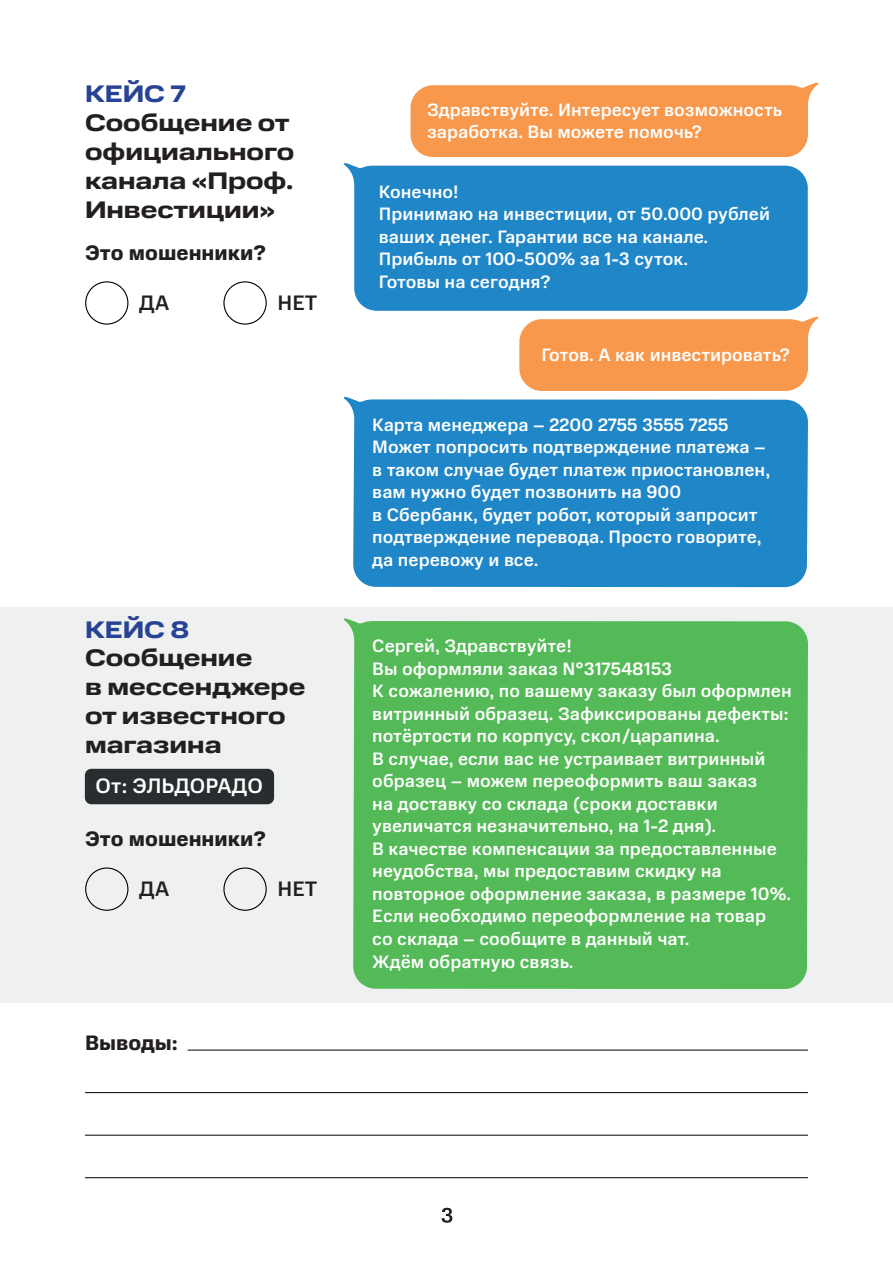
<style>
.page{position:relative;width:893px;height:1263px;background:#fff}
.page>*{position:absolute;margin:0;border:0;box-sizing:border-box;transform-origin:0 0}
.t1{font:700 24px/28.8px "MTS Wide";color:#231f20}
.t2{font:700 24px "MTS Wide";color:#274393}
.t3{font:700 21px "MTS Sans";color:#231f20}
.t4{font:500 21px "MTS Sans";color:#fff}
.t5{font:500 21px "MTS Sans";color:#231f20}
.t6{font:500 18px/22.5px "MTS Sans";color:#fff}
</style>
<div class="page">
<svg style="left:442px;top:1208px;width:10px;height:15px"></svg>
<div style="left:223px;top:281px;width:44px;height:44px;border:1px solid #000001;border-radius:50%"></div>
<div style="left:85px;top:281px;width:43px;height:44px;border:1px solid #000001;border-radius:50%"></div>
<svg style="left:411px;top:82px;width:408px;height:75px;background:#f7a059"></svg>
<div style="left:343px;top:163px;width:465px;height:148px;background:#1f86c8"></div>
<svg style="left:519px;top:316px;width:300px;height:75px;background:#f7a15c"></svg>
<div style="left:343px;top:396px;width:465px;height:191px;background:#1f86c8"></div>
<div style="left:0;top:607px;width:893px;height:395px;background:#eff1f0"></div>
<div style="left:343px;top:618px;width:465px;height:371px;background:#54ba57"></div>
<div style="left:223px;top:867px;width:44px;height:44px;border:1px solid #000001;border-radius:50%"></div>
<div style="left:85px;top:867px;width:43px;height:44px;border:1px solid #000001;border-radius:50%"></div>
<div style="left:85px;top:769px;width:189px;height:35px;background:#292d2f;border-radius:7px"></div>
<hr style="left:85px;top:1092px;width:723px;height:1px;background:#000001">
<hr style="left:85px;top:1135px;width:723px;height:1px;background:#000001">
<hr style="left:85px;top:1177px;width:723px;height:1px;background:#000001">
<hr style="left:188px;top:1050px;width:620px;height:1px;background:#000001">
<h1 class="t2" style="left:85px;top:80px;width:103px">КЕЙС 7</h1>
<h1 class="t1" style="left:85px;top:108px;width:211px">Сообщение от официального канала «Проф.<br>Инвестиции»</h1>
<p class="t6" style="left:427px;top:98px;width:356px">Здравствуйте. Интересует возможность заработка. Вы можете помочь?</p>
<p class="t6" style="left:379px;top:180px;width:393px">Конечно!<br>Принимаю на инвестиции, от 50.000 рублей ваших денег. Гарантии все на канале.<br>Прибыль от 100-500% за 1-3 суток.<br>Готовы на сегодня?</p>
<p class="t3" style="left:85px;top:240px;width:182px">Это мошенники?</p>
<p class="t5" style="left:139px;top:290px;width:32px">ДА</p>
<p class="t5" style="left:278px;top:290px;width:41px">НЕТ</p>
<p class="t6" style="left:541px;top:343px;width:250px">Готов. А как инвестировать?</p>
<h1 class="t2" style="left:85px;top:616px;width:106px">КЕЙС 8</h1>
<h1 class="t1" style="left:85px;top:644px;width:222px">Сообщение<br>в мессенджере от известного магазина</h1>
<p class="t4" style="left:96px;top:774px;width:169px">От: ЭЛЬДОРАДО</p>
<p class="t3" style="left:85px;top:826px;width:182px">Это мошенники?</p>
<p class="t5" style="left:139px;top:876px;width:32px">ДА</p>
<p class="t5" style="left:278px;top:876px;width:41px">НЕТ</p>
<p class="t3" style="left:85px;top:1031px;width:94px">Выводы:</p>
<p class="t6" style="left:372px;top:413px;width:399px">Карта менеджера – 2200 2755 3555 7255<br>Может попросить подтверждение платежа – в таком случае будет платеж приостановлен, вам нужно будет позвонить на 900<br>в Сбербанк, будет робот, который запросит подтверждение перевода. Просто говорите, да перевожу и все.</p>
<p class="t6" style="left:372px;top:635px;width:421px">Сергей, Здравствуйте!<br>Вы оформляли заказ N°317548153<br>К сожалению, по вашему заказу был оформлен витринный образец. Зафиксированы дефекты: потёртости по корпусу, скол/царапина.<br>В случае, если вас не устраивает витринный образец – можем переоформить ваш заказ<br>на доставку со склада (сроки доставки увеличатся незначительно, на 1-2 дня).<br>В качестве компенсации за предоставленные неудобства, мы предоставим скидку на повторное оформление заказа, в размере 10%.<br>Если необходимо переоформление на товар<br>со склада – сообщите в данный чат.<br>Ждём обратную связь.</p>
</div>
